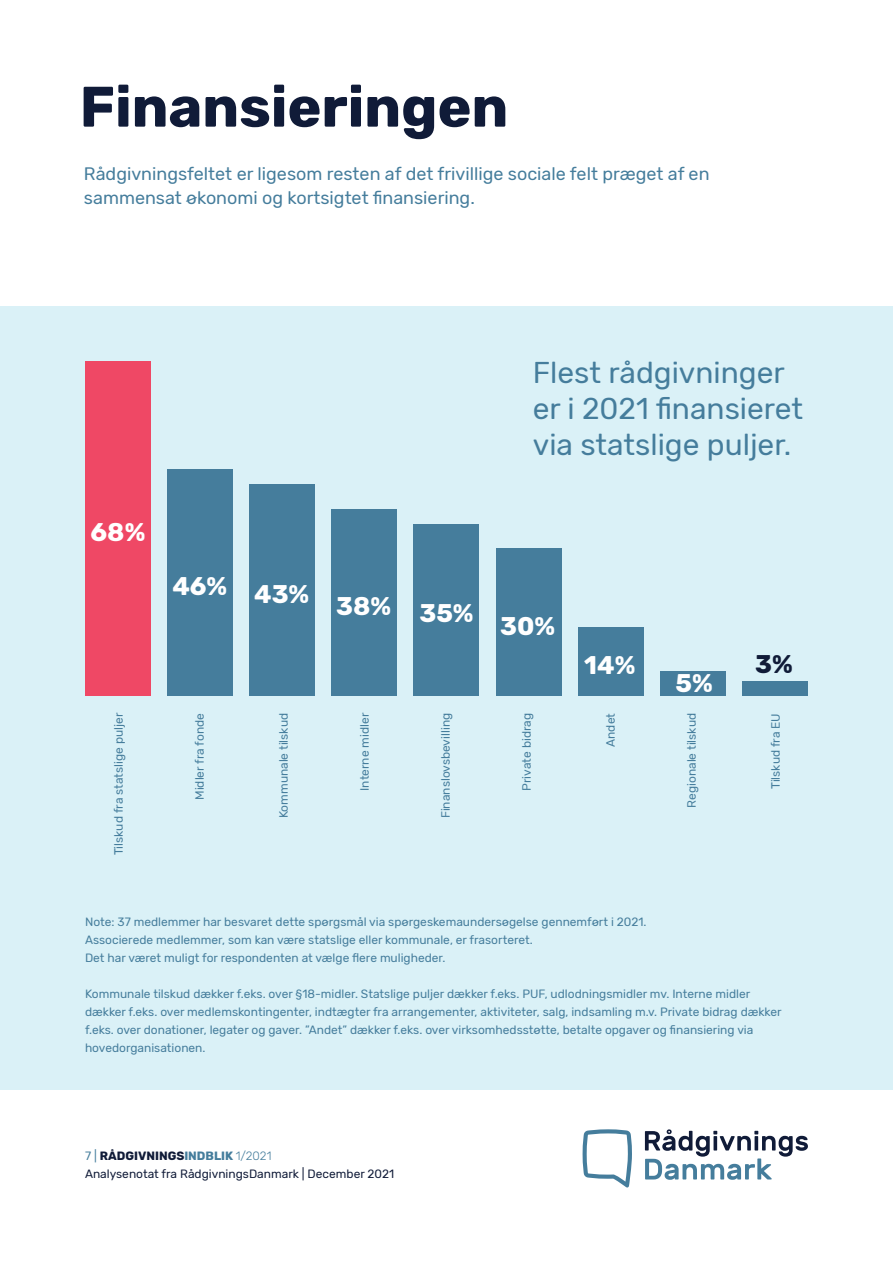
<style>
.page{position:relative;width:893px;height:1263px;background:#fff}
.page>*{position:absolute;margin:0;border:0;box-sizing:border-box;transform-origin:0 0}
.Rubrikker{font:700 57px "Rubik";color:#101b38}
.Tekst_stor{font:30px/36px "Rubik";color:#457d9c}
.t1{font:700 25.5px "Rubik";color:#fff}
.t2{font:700 25.5px "Rubik";color:#101b38}
.Tekst_mellem{font:18px/24px "Rubik";color:#457d9c}
.Tekst_lille{font:12px/18px "Rubik";color:#457d9c}
.t3{font:12px/18px "Rubik";color:#101b38}
.s1{color:#457d9c}
.s2{font-weight:700}
.s3{font-weight:700;color:#457d9c}
.s4{font-weight:300;color:#457d9c}
</style>
<div class="page">
<div style="left:0;top:306px;width:893px;height:784px;background:#daf1f7"></div>
<svg style="left:645px;top:1129px;width:163px;height:51px"></svg>
<svg style="left:583px;top:1129px;width:49px;height:58px"></svg>
<div style="left:742px;top:681px;width:66px;height:14px;background:#457d9c"></div>
<div style="left:660px;top:671px;width:66px;height:24px;background:#457d9c"></div>
<div style="left:578px;top:627px;width:66px;height:68px;background:#457d9c"></div>
<div style="left:496px;top:548px;width:65px;height:147px;background:#457d9c"></div>
<div style="left:414px;top:524px;width:65px;height:171px;background:#457d9c"></div>
<div style="left:331px;top:509px;width:66px;height:186px;background:#457d9c"></div>
<div style="left:249px;top:484px;width:66px;height:211px;background:#457d9c"></div>
<div style="left:167px;top:469px;width:66px;height:226px;background:#457d9c"></div>
<div style="left:85px;top:361px;width:66px;height:334px;background:#ef4865"></div>
<p class="Rubrikker" style="left:80px;top:74px;width:430px">Finansieringen</p>
<p class="Tekst_mellem" style="left:84px;top:163px;width:627px">Rådgivningsfeltet er ligesom resten af det frivillige sociale felt præget af en sammensat økonomi og kortsigtet finansiering.</p>
<p class="t1" style="left:91px;top:517px;width:56px">68%</p>
<p class="Tekst_stor" style="left:533px;top:355px;width:254px">Flest rådgivninger</p>
<p class="Tekst_stor" style="left:533px;top:391px;width:272px">er i 2021 finansieret via statslige puljer.</p>
<p class="t1" style="left:172px;top:571px;width:56px">46%</p>
<p class="t1" style="left:254px;top:579px;width:57px">43%</p>
<p class="t1" style="left:336px;top:592px;width:57px">38%</p>
<p class="t1" style="left:419px;top:598px;width:56px">35%</p>
<p class="t1" style="left:500px;top:611px;width:57px">30%</p>
<p class="t1" style="left:584px;top:650px;width:53px">14%</p>
<p class="t1" style="left:675px;top:668px;width:39px">5%</p>
<p class="t2" style="left:755px;top:649px;width:39px">3%</p>
<p class="Tekst_lille" style="left:110px;top:855px;width:144px;rotate:-90deg">Tilskud fra statslige puljer</p>
<p class="Tekst_lille" style="left:191px;top:800px;width:88px;rotate:-90deg">Midler fra fonde</p>
<p class="Tekst_lille" style="left:275px;top:818px;width:107px;rotate:-90deg">Kommunale tilskud</p>
<p class="Tekst_lille" style="left:356px;top:791px;width:79px;rotate:-90deg">Interne midler</p>
<p class="Tekst_lille" style="left:437px;top:818px;width:107px;rotate:-90deg">Finanslovsbevilling</p>
<p class="Tekst_lille" style="left:518px;top:791px;width:79px;rotate:-90deg">Private bidrag</p>
<p class="Tekst_lille" style="left:602px;top:747px;width:35px;rotate:-90deg">Andet</p>
<p class="Tekst_lille" style="left:683px;top:808px;width:96px;rotate:-90deg">Regionale tilskud</p>
<p class="Tekst_lille" style="left:767px;top:789px;width:78px;rotate:-90deg">Tilskud fra EU</p>
<p class="Tekst_lille" style="left:85px;top:913px;width:563px">Note: 37 medlemmer har besvaret dette spørgsmål via spørgeskemaundersøgelse gennemført i 2021.</p>
<p class="Tekst_lille" style="left:85px;top:931px;width:449px">Associerede medlemmer, som kan være statslige eller kommunale, er frasorteret.</p>
<p class="Tekst_lille" style="left:85px;top:949px;width:362px">Det har været muligt for respondenten at vælge flere muligheder.</p>
<p class="Tekst_lille" style="left:85px;top:985px;width:698px">Kommunale tilskud dækker f.eks. over §18-midler. Statslige puljer dækker f.eks. PUF, udlodningsmidler mv. Interne midler dækker f.eks. over medlemskontingenter, indtægter fra arrangementer, aktiviteter, salg, indsamling m.v. Private bidrag dækker f.eks. over donationer, legater og gaver. ”Andet” dækker f.eks. over virksomhedsstøtte, betalte opgaver og finansiering via hovedorganisationen.</p>
<p class="t3" style="left:85px;top:1147px;width:311px"><span class="s1">7 |</span> <span class="s2">RÅDGIVNINGS</span><span class="s3">INDBLIK</span> <span class="s4">1/2021<br></span>Analysenotat fra RådgivningsDanmark | December 2021</p>
</div>
